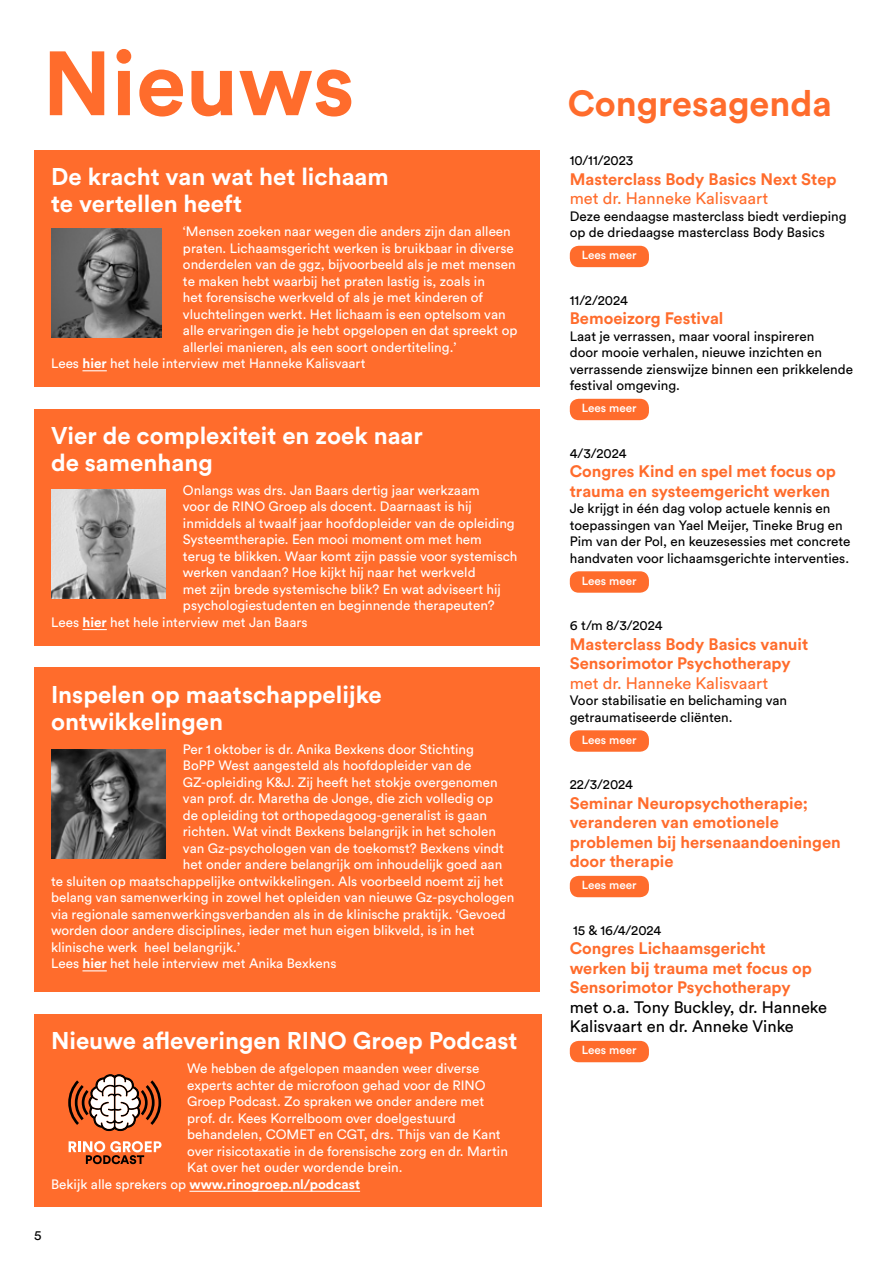
<style>
.page{position:relative;width:893px;height:1263px;background:#fff}
.page>*{position:absolute;margin:0;border:0;box-sizing:border-box;transform-origin:0 0}
.t1{font:700 90px "Circular Pro";color:#ff6c2c}
.t2{font:700 36px "Circular Pro";color:#ff6c2c}
.t3{font:700 24px/27px "Circular Pro";color:#fff}
.t4{font:700 16.5px/19.5px "Circular Pro";color:#ff6c2c}
.t5{font:16.5px/19.5px "Circular Pro";color:#000}
.t6{font:16.5px "Circular Pro";color:#ff6c2c}
.t7{font:13.5px "Circular Pro";color:#fff}
.t8{font:13.5px/16.5px "Circular Pro";color:#000}
.t9{font:700 13.5px "Circular Pro";color:#fff}
.t10{font:500 11.7px "Circular Pro";color:#fff}
.s1{font-weight:700}
.s2{font-weight:400}
</style>
<div class="page">
<div style="left:34px;top:668px;width:506px;height:324px;background:#ff6c2c"></div>
<svg style="left:82px;top:970px;width:25px;height:1px"></svg>
<img style="left:52px;top:750px;width:114px;height:109px">
<div style="left:34px;top:1014px;width:507px;height:193px;background:#ff6c2c"></div>
<hr style="left:189px;top:1191px;width:171px;height:1px;background:#fff">
<svg style="left:69px;top:1141px;width:93px;height:23px"></svg>
<svg style="left:68px;top:1074px;width:93px;height:57px"></svg>
<div style="left:34px;top:150px;width:506px;height:237px;background:#ff6c2c"></div>
<svg style="left:82px;top:370px;width:25px;height:1px"></svg>
<div style="left:570px;top:246px;width:79px;height:21px;background:#ff6c2c;border-radius:9px"></div>
<div style="left:570px;top:399px;width:79px;height:21px;background:#ff6c2c;border-radius:9px"></div>
<div style="left:570px;top:571px;width:79px;height:22px;background:#ff6c2c;border-radius:9px"></div>
<div style="left:570px;top:730px;width:79px;height:22px;background:#ff6c2c;border-radius:9px"></div>
<div style="left:570px;top:876px;width:79px;height:21px;background:#ff6c2c;border-radius:9px"></div>
<div style="left:570px;top:1041px;width:79px;height:21px;background:#ff6c2c;border-radius:9px"></div>
<img style="left:52px;top:229px;width:110px;height:109px">
<div style="left:34px;top:409px;width:506px;height:236px;background:#ff6c2c"></div>
<svg style="left:82px;top:629px;width:25px;height:1px"></svg>
<img style="left:52px;top:490px;width:114px;height:109px">
<h1 class="t1" style="left:43px;top:22px;width:314px">Nieuws</h1>
<h3 class="t3" style="left:51px;top:162px;width:339px">De kracht van wat het lichaam te vertellen heeft</h3>
<p class="t7" style="left:183px;top:222px;width:329px">‘Mensen zoeken naar wegen die anders zijn dan alleen</p>
<p class="t7" style="left:183px;top:239px;width:332px">praten. Lichaamsgericht werken is bruikbaar in diverse</p>
<p class="t7" style="left:183px;top:255px;width:334px">onderdelen van de ggz, bijvoorbeeld als je met mensen</p>
<p class="t7" style="left:183px;top:272px;width:303px">te maken hebt waarbij het praten lastig is, zoals in</p>
<p class="t7" style="left:183px;top:288px;width:302px">het forensische werkveld of als je met kinderen of</p>
<p class="t7" style="left:183px;top:305px;width:324px">vluchtelingen werkt. Het lichaam is een optelsom van</p>
<p class="t7" style="left:183px;top:321px;width:336px">alle ervaringen die je hebt opgelopen en dat spreekt op</p>
<p class="t7" style="left:183px;top:338px;width:275px">allerlei manieren, als een soort ondertiteling.’</p>
<p class="t7" style="left:51px;top:354px;width:316px">Lees <span class="s1">hier</span> het hele interview met Hanneke Kalisvaart</p>
<h3 class="t3" style="left:51px;top:421px;width:373px">Vier de complexiteit en zoek naar de samenhang</h3>
<p class="t7" style="left:183px;top:481px;width:298px">Onlangs was drs. Jan Baars dertig jaar werkzaam</p>
<p class="t7" style="left:183px;top:498px;width:290px">voor de RINO Groep als docent. Daarnaast is hij</p>
<p class="t7" style="left:183px;top:514px;width:333px">inmiddels al twaalf jaar hoofdopleider van de opleiding</p>
<p class="t7" style="left:183px;top:531px;width:300px">Systeemtherapie. Een mooi moment om met hem</p>
<p class="t7" style="left:183px;top:547px;width:336px">terug te blikken. Waar komt zijn passie voor systemisch</p>
<p class="t7" style="left:183px;top:564px;width:294px">werken vandaan? Hoe kijkt hij naar het werkveld</p>
<p class="t7" style="left:183px;top:580px;width:319px">met zijn brede systemische blik? En wat adviseert hij</p>
<p class="t7" style="left:183px;top:597px;width:313px">psychologiestudenten en beginnende therapeuten?</p>
<p class="t7" style="left:51px;top:613px;width:258px">Lees <span class="s1">hier</span> het hele interview met Jan Baars</p>
<h3 class="t3" style="left:51px;top:680px;width:332px">Inspelen op maatschappelijke ontwikkelingen</h3>
<p class="t7" style="left:183px;top:740px;width:292px">Per 1 oktober is dr. Anika Bexkens door Stichting</p>
<p class="t7" style="left:183px;top:756px;width:290px">BoPP West aangesteld als hoofdopleider van de</p>
<p class="t7" style="left:183px;top:773px;width:316px">GZ-opleiding K&amp;J. Zij heeft het stokje overgenomen</p>
<p class="t7" style="left:183px;top:789px;width:311px">van prof. dr. Maretha de Jonge, die zich volledig op</p>
<p class="t7" style="left:183px;top:806px;width:306px">de opleiding tot orthopedagoog-generalist is gaan</p>
<p class="t7" style="left:183px;top:822px;width:315px">richten. Wat vindt Bexkens belangrijk in het scholen</p>
<p class="t7" style="left:183px;top:839px;width:322px">van Gz-psychologen van de toekomst? Bexkens vindt</p>
<p class="t7" style="left:183px;top:855px;width:321px">het onder andere belangrijk om inhoudelijk goed aan</p>
<p class="t7" style="left:51px;top:872px;width:454px">te sluiten op maatschappelijke ontwikkelingen. Als voorbeeld noemt zij het</p>
<p class="t7" style="left:51px;top:888px;width:465px">belang van samenwerking in zowel het opleiden van nieuwe Gz-psychologen</p>
<p class="t7" style="left:51px;top:905px;width:456px">via regionale samenwerkingsverbanden als in de klinische praktijk. ‘Gevoed</p>
<p class="t7" style="left:51px;top:921px;width:425px">worden door andere disciplines, ieder met hun eigen blikveld, is in het</p>
<p class="t7" style="left:51px;top:938px;width:190px">klinische werk heel belangrijk.’</p>
<p class="t7" style="left:51px;top:954px;width:287px">Lees <span class="s1">hier</span> het hele interview met Anika Bexkens</p>
<h3 class="t3" style="left:51px;top:1026px;width:468px">Nieuwe afleveringen RINO Groep Podcast</h3>
<p class="t7" style="left:187px;top:1059px;width:294px">We hebben de afgelopen maanden weer diverse</p>
<p class="t7" style="left:187px;top:1076px;width:300px">experts achter de microfoon gehad voor de RINO</p>
<p class="t7" style="left:187px;top:1092px;width:299px">Groep Podcast. Zo spraken we onder andere met</p>
<p class="t7" style="left:187px;top:1109px;width:270px">prof. dr. Kees Korrelboom over doelgestuurd</p>
<p class="t7" style="left:187px;top:1125px;width:315px">behandelen, COMET en CGT, drs. Thijs van de Kant</p>
<p class="t7" style="left:187px;top:1142px;width:322px">over risicotaxatie in de forensische zorg en dr. Martin</p>
<p class="t7" style="left:187px;top:1158px;width:217px">Kat over het ouder wordende brein.</p>
<p class="t9" style="left:51px;top:1174px;width:311px"><span class="s2">Bekijk alle sprekers op</span> www.rinogroep.nl/podcast</p>
<p class="t8" style="left:34px;top:1226px;width:9px">5</p>
<h2 class="t2" style="left:568px;top:78px;width:265px">Congresagenda</h2>
<p class="t8" style="left:570px;top:151px;width:65px">10/11/2023</p>
<p class="t4" style="left:570px;top:168px;width:268px">Masterclass Body Basics Next Step</p>
<p class="t6" style="left:570px;top:187px;width:200px">met dr. Hanneke Kalisvaart</p>
<p class="t8" style="left:570px;top:207px;width:278px">Deze eendaagse masterclass biedt verdieping op de driedaagse masterclass Body Basics</p>
<p class="t10" style="left:582px;top:247px;width:56px">Lees meer</p>
<p class="t8" style="left:570px;top:291px;width:59px">11/2/2024</p>
<p class="t4" style="left:570px;top:308px;width:155px">Bemoeizorg Festival</p>
<p class="t8" style="left:570px;top:327px;width:285px">Laat je verrassen, maar vooral inspireren<br>door mooie verhalen, nieuwe inzichten en verrassende zienswijze binnen een prikkelende festival omgeving.</p>
<p class="t10" style="left:582px;top:400px;width:56px">Lees meer</p>
<p class="t8" style="left:570px;top:444px;width:58px">4/3/2024</p>
<p class="t4" style="left:570px;top:461px;width:268px">Congres Kind en spel met focus op trauma en systeemgericht werken</p>
<p class="t8" style="left:570px;top:499px;width:282px">Je krijgt in één dag volop actuele kennis en toepassingen van Yael Meijer, Tineke Brug en Pim van der Pol, en keuzesessies met concrete handvaten voor lichaamsgerichte interventies.</p>
<p class="t10" style="left:582px;top:573px;width:56px">Lees meer</p>
<p class="t8" style="left:570px;top:616px;width:94px">6 t/m 8/3/2024</p>
<p class="t4" style="left:570px;top:633px;width:240px">Masterclass Body Basics vanuit<br>Sensorimotor Psychotherapy</p>
<p class="t6" style="left:570px;top:672px;width:200px">met dr. Hanneke Kalisvaart</p>
<p class="t8" style="left:570px;top:691px;width:219px">Voor stabilisatie en belichaming van getraumatiseerde cliënten.</p>
<p class="t10" style="left:582px;top:732px;width:56px">Lees meer</p>
<p class="t8" style="left:570px;top:775px;width:65px">22/3/2024</p>
<p class="t4" style="left:570px;top:792px;width:272px">Seminar Neuropsychotherapie; veranderen van emotionele problemen bij hersenaandoeningen door therapie</p>
<p class="t10" style="left:582px;top:877px;width:56px">Lees meer</p>
<p class="t8" style="left:573px;top:921px;width:90px">15 &amp; 16/4/2024</p>
<p class="t4" style="left:570px;top:938px;width:244px">Congres Lichaamsgericht werken bij trauma met focus op<br>Sensorimotor Psychotherapy</p>
<p class="t5" style="left:570px;top:996px;width:259px">met o.a. Tony Buckley, dr. Hanneke<br>Kalisvaart en dr. Anneke Vinke</p>
<p class="t10" style="left:582px;top:1042px;width:56px">Lees meer</p>
</div>
